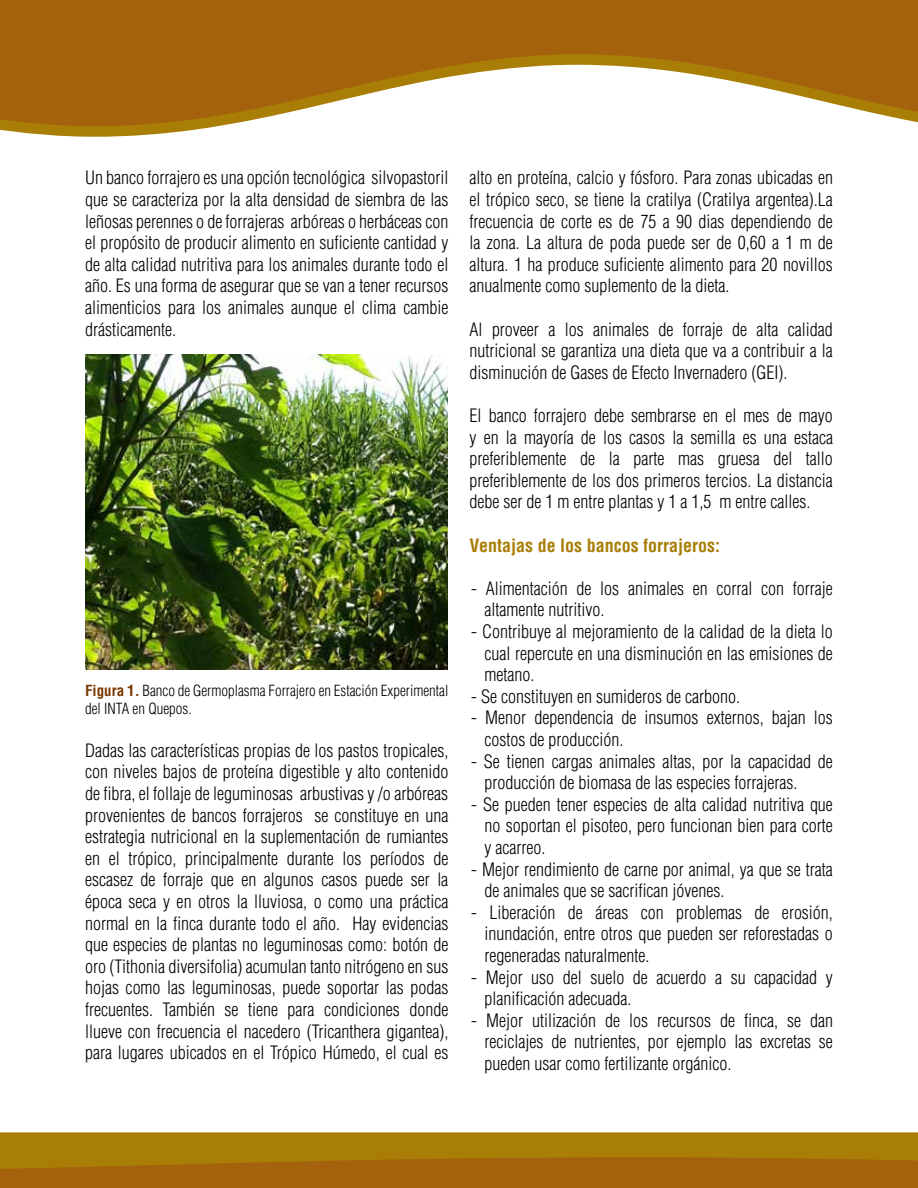
<style>
.page{position:relative;width:918px;height:1188px;background:#fff}
.page>*{position:absolute;margin:0;border:0;box-sizing:border-box;transform-origin:0 0}
.t1{font:300 condensed 18px/21.6px "Helvetica";color:#000;text-align:justify}
.t2{font:700 condensed 18px "Helvetica";color:#a87e07}
.t3{font:300 condensed 15px/18px "Helvetica";color:#000}
.s1{font-weight:700;color:#783800}
</style>
<div class="page">
<div style="left:0;top:1174px;width:918px;height:14px;background:#a5620c"></div>
<svg style="left:0;top:1132px;width:918px;height:42px;background:#a7760b"></svg>
<div style="left:0;top:0;width:916px;height:40px;background:#a5620c"></div>
<svg style="left:0;top:40px;width:916px;height:97px;fill:#a5660c"></svg>
<svg style="left:916px;top:0;width:2px;height:123px"></svg>
<img style="left:85px;top:354px;width:363px;height:316px">
<p class="t1" style="left:85px;top:167px;width:365px">Un banco forrajero es una opción tecnológica silvopastoril que se caracteriza por la alta densidad de siembra de las leñosas perennes o de forrajeras arbóreas o herbáceas con el propósito de producir alimento en suficiente cantidad y de alta calidad nutritiva para los animales durante todo el año. Es una forma de asegurar que se van a tener recursos alimenticios para los animales aunque el clima cambie drásticamente.</p>
<p class="t3" style="left:85px;top:681px;width:365px"><span class="s1">Figura 1.</span> Banco de Germoplasma Forrajero en Estación Experimental del INTA en Quepos.</p>
<p class="t1" style="left:85px;top:739px;width:365px">Dadas las características propias de los pastos tropicales, con niveles bajos de proteína digestible y alto contenido de fibra, el follaje de leguminosas arbustivas y /o arbóreas provenientes de bancos forrajeros se constituye en una estrategia nutricional en la suplementación de rumiantes en el trópico, principalmente durante los períodos de escasez de forraje que en algunos casos puede ser la época seca y en otros la lluviosa, o como una práctica normal en la finca durante todo el año. Hay evidencias que especies de plantas no leguminosas como: botón de oro (Tithonia diversifolia) acumulan tanto nitrógeno en sus hojas como las leguminosas, puede soportar las podas frecuentes. También se tiene para condiciones donde llueve con frecuencia el nacedero (Tricanthera gigantea), para lugares ubicados en el Trópico Húmedo, el cual es</p>
<p class="t1" style="left:470px;top:167px;width:365px">alto en proteína, calcio y fósforo. Para zonas ubicadas en el trópico seco, se tiene la cratilya (Cratilya argentea).La frecuencia de corte es de 75 a 90 dias dependiendo de la zona. La altura de poda puede ser de 0,60 a 1 m de altura. 1 ha produce suficiente alimento para 20 novillos anualmente como suplemento de la dieta.</p>
<p class="t1" style="left:470px;top:318px;width:365px">Al proveer a los animales de forraje de alta calidad nutricional se garantiza una dieta que va a contribuir a la disminución de Gases de Efecto Invernadero (GEI).</p>
<p class="t1" style="left:470px;top:405px;width:365px">El banco forrajero debe sembrarse en el mes de mayo y en la mayoría de los casos la semilla es una estaca preferiblemente de la parte mas gruesa del tallo preferiblemente de los dos primeros tercios. La distancia debe ser de 1 m entre plantas y 1 a 1,5 m entre calles.</p>
<p class="t2" style="left:470px;top:534px;width:252px">Ventajas de los bancos forrajeros:</p>
<p class="t1" style="left:485px;top:577px;width:350px;text-indent:-14px">- Alimentación de los animales en corral con forraje altamente nutritivo.</p>
<p class="t1" style="left:485px;top:621px;width:350px;text-indent:-14px">- Contribuye al mejoramiento de la calidad de la dieta lo cual repercute en una disminución en las emisiones de metano.</p>
<p class="t1" style="left:471px;top:685px;width:270px">- Se constituyen en sumideros de carbono.</p>
<p class="t1" style="left:485px;top:707px;width:350px;text-indent:-14px">- Menor dependencia de insumos externos, bajan los costos de producción.</p>
<p class="t1" style="left:485px;top:750px;width:350px;text-indent:-14px">- Se tienen cargas animales altas, por la capacidad de producción de biomasa de las especies forrajeras.</p>
<p class="t1" style="left:485px;top:793px;width:350px;text-indent:-14px">- Se pueden tener especies de alta calidad nutritiva que no soportan el pisoteo, pero funcionan bien para corte y acarreo.</p>
<p class="t1" style="left:485px;top:858px;width:350px;text-indent:-14px">- Mejor rendimiento de carne por animal, ya que se trata de animales que se sacrifican jóvenes.</p>
<p class="t1" style="left:485px;top:901px;width:350px;text-indent:-14px">- Liberación de áreas con problemas de erosión, inundación, entre otros que pueden ser reforestadas o regeneradas naturalmente.</p>
<p class="t1" style="left:485px;top:966px;width:350px;text-indent:-14px">- Mejor uso del suelo de acuerdo a su capacidad y planificación adecuada.</p>
<p class="t1" style="left:485px;top:1009px;width:350px;text-indent:-14px">- Mejor utilización de los recursos de finca, se dan reciclajes de nutrientes, por ejemplo las excretas se pueden usar como fertilizante orgánico.</p>
</div>
